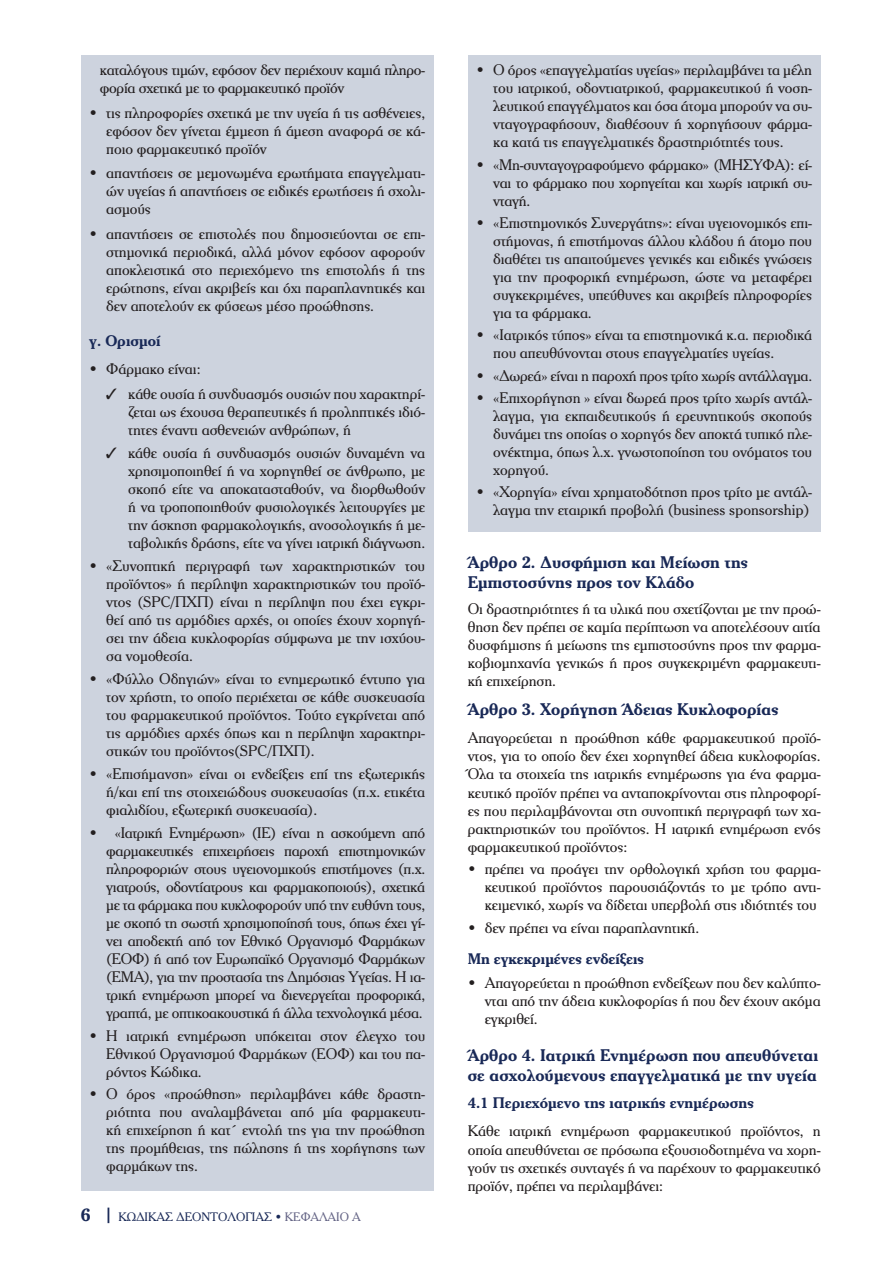
<style>
.page{position:relative;width:893px;height:1263px;background:#fff}
.page>*{position:absolute;margin:0;border:0;box-sizing:border-box;transform-origin:0 0}
.ΑΡΘΡΟ{font:700 16.5px/20px "PF Cheltenham";color:#192957}
.ΤΕΧΤ{font:15px/18px "PF Cheltenham";letter-spacing:-.005em;color:#231f20;text-align:justify}
.BULLET{font:15px/18.1px "PF Cheltenham";letter-spacing:-.005em;color:#231f20;text-align:justify}
.ΥΠΟΚ-2{font:700 15px "PF Cheltenham";color:#192957}
.TEXT_COLOUR_BLUE{font:700 15px "PF Cheltenham";letter-spacing:-.005em;color:#192957}
.t1{font:12px "PF Cheltenham";color:#192957}
.s1{font-weight:700;color:#192957}
.s2{font-weight:700;font-size:18px}
.s3{color:#646485}
</style>
<div class="page">
<div style="left:81px;top:55px;width:353px;height:1136px;background:#cdd3de"></div>
<div style="left:468px;top:55px;width:353px;height:476px;background:#cdd3de"></div>
<p class="ΤΕΧΤ" style="left:100px;top:61px;width:327px">καταλόγους τιµών, εφόσον δεν περιέχουν καµιά πληρο&shy;φορία σχετικά µε το φαρμακευτικό προϊόν</p>
<p class="ΤΕΧΤ" style="left:106px;top:103px;width:320px;text-indent:-17px">Þ τις πληροφορίες σχετικά µε την υγεία ή τις ασθένειες, εφόσον δεν γίνεται έµµεση ή άµεση αναφορά σε κά&shy;ποιο φαρµακευτικό προϊόν</p>
<p class="ΤΕΧΤ" style="left:106px;top:164px;width:320px;text-indent:-17px">Þ απαντήσεις σε µεµονωµένα ερωτήµατα επαγγελµατι&shy;ών υγείας ή απαντήσεις σε ειδικές ερωτήσεις ή σχολι&shy;ασµούς</p>
<p class="ΤΕΧΤ" style="left:106px;top:224px;width:320px;text-indent:-17px">Þ απαντήσεις σε επιστολές που δηµοσιεύονται σε επι&shy;στηµονικά περιοδικά, αλλά µόνον εφόσον αφορούν αποκλειστικά στο περιεχόµενο της επιστολής ή της ερώτησης, είναι ακριβείς και όχι παραπλανητικές και δεν αποτελούν εκ φύσεως µέσο προώθησης.</p>
<p class="ΤΕΧΤ" style="left:89px;top:326px;width:113px;line-height:28.7px"><span class="s1">γ. Ορισμοί<br></span>Þ Φάρµακο είναι:</p>
<p class="ΤΕΧΤ" style="left:128px;top:384px;width:298px;text-indent:-22px">✓ κάθε ουσία ή συνδυασµός ουσιών που χαρακτηρί&shy;ζεται ως έχουσα θεραπευτικές ή προληπτικές ιδιό&shy;τητες έναντι ασθενειών ανθρώπων, ή</p>
<p class="ΤΕΧΤ" style="left:128px;top:443px;width:298px;text-indent:-22px">✓ κάθε ουσία ή συνδυασµός ουσιών δυναµένη να χρησιµοποιηθεί ή να χορηγηθεί σε άνθρωπο, µε σκοπό είτε να αποκατασταθούν, να διορθωθούν ή να τροποποιηθούν φυσιολογικές λειτουργίες µε την άσκηση φαρµακολογικής, ανοσολογικής ή µε&shy;ταβολικής δράσης, είτε να γίνει ιατρική διάγνωση.</p>
<p class="ΤΕΧΤ" style="left:106px;top:556px;width:320px;text-indent:-17px">Þ «Συνοπτική περιγραφή των χαρακτηριστικών του προϊόντος» ή περίληψη χαρακτηριστικών του προϊό&shy;ντος (SPC/ΠΧΠ) είναι η περίληψη που έχει εγκρι&shy;θεί από τις αρµόδιες αρχές, οι οποίες έχουν χορηγή&shy;σει την άδεια κυκλοφορίας σύµφωνα µε την ισχύου&shy;σα νοµοθεσία.</p>
<p class="ΤΕΧΤ" style="left:106px;top:670px;width:320px;text-indent:-17px">Þ «Φύλλο Οδηγιών» είναι το ενηµερωτικό έντυπο για τον χρήστη, το οποίο περιέχεται σε κάθε συσκευασία του φαρµακευτικού προϊόντος. Τούτο εγκρίνεται από τις αρµόδιες αρχές όπως και η περίληψη χαρακτηρι&shy;στικών του προϊόντος(SPC/ΠΧΠ).</p>
<p class="ΤΕΧΤ" style="left:106px;top:765px;width:320px;text-indent:-17px">Þ «Επισήμανση» είναι οι ενδείξεις επί της εξωτερικής ή/και επί της στοιχειώδους συσκευασίας (π.χ. ετικέτα φιαλιδίου, εξωτερική συσκευασία).</p>
<p class="ΤΕΧΤ" style="left:89px;top:824px;width:6px">Þ</p>
<p class="ΤΕΧΤ" style="left:106px;top:824px;width:320px;text-align:center">«Ιατρική Ενημέρωση» (ΙΕ) είναι η ασκούµενη από φαρµακευτικές επιχειρήσεις παροχή επιστηµονικών πληροφοριών στους υγειονοµικούς επιστήµονες (π.χ. γιατρούς, οδοντίατρους και φαρµακοποιούς), σχετικά µε τα φάρµακα που κυκλοφορούν υπό την ευθύνη τους, µε σκοπό τη σωστή χρησιµοποίησή τους, όπως έχει γί&shy;νει αποδεκτή από τον Εθνικό Οργανισµό Φαρµάκων (ΕΟΦ) ή από τον Ευρωπαϊκό Οργανισµό Φαρµάκων (ΕΜΑ), για την προστασία της ∆ηµόσιας Υγείας. Η ια&shy;τρική ενηµέρωση µπορεί να διενεργείται προφορικά, γραπτά, µε οπτικοακουστικά ή άλλα τεχνολογικά µέσα.</p>
<p class="ΤΕΧΤ" style="left:106px;top:1026px;width:320px;text-indent:-17px">Þ Η ιατρική ενηµέρωση υπόκειται στον έλεγχο του Εθνικού Οργανισμού Φαρμάκων (ΕΟΦ) και του πα&shy;ρόντος Κώδικα.</p>
<p class="ΤΕΧΤ" style="left:106px;top:1084px;width:320px;text-indent:-17px">Þ Ο όρος «προώθηση» περιλαμβάνει κάθε δραστη&shy;ριότητα που αναλαµβάνεται από µία φαρµακευτι&shy;κή επιχείρηση ή κατ΄ εντολή της για την προώθηση της προµήθειας, της πώλησης ή της χορήγησης των φαρµάκων της.</p>
<p class="t1" style="left:81px;top:1210px;width:281px"><span class="s2">6 |</span> ΚΩΔΙΚΑΣ ΔΕΟΝΤΟΛΟΓΙΑΣ <span class="s3">ΚΕΦΑΛΑΙΟ Α</span></p>
<p class="ΤΕΧΤ" style="left:493px;top:61px;width:320px;text-indent:-17px">Þ Ο όρος «επαγγελματίας υγείας» περιλαµβάνει τα µέλη του ιατρικού, οδοντιατρικού, φαρµακευτικού ή νοση&shy;λευτικού επαγγέλµατος και όσα άτοµα µπορούν να συ&shy;νταγογραφήσουν, διαθέσουν ή χορηγήσουν φάρµα&shy;κα κατά τις επαγγελµατικές δραστηριότητές τους.</p>
<p class="ΤΕΧΤ" style="left:493px;top:155px;width:320px;text-indent:-17px">Þ «Μη-συνταγογραφούμενο φάρμακο» (ΜΗΣΥΦΑ): εί&shy;ναι το φάρµακο που χορηγείται και χωρίς ιατρική συ&shy;νταγή.</p>
<p class="ΤΕΧΤ" style="left:493px;top:214px;width:320px;text-indent:-17px">Þ «Επιστημονικός Συνεργάτης»: είναι υγειονοµικός επι&shy;στήµονας, ή επιστήµονας άλλου κλάδου ή άτοµο που διαθέτει τις απαιτούµενες γενικές και ειδικές γνώσεις για την προφορική ενηµέρωση, ώστε να µεταφέρει συγκεκριµένες, υπεύθυνες και ακριβείς πληροφορίες για τα φάρμακα.</p>
<p class="ΤΕΧΤ" style="left:493px;top:326px;width:320px;text-indent:-17px">Þ «Ιατρικός τύπος» είναι τα επιστηµονικά κ.α. περιοδικά που απευθύνονται στους επαγγελματίες υγείας.</p>
<p class="ΤΕΧΤ" style="left:476px;top:364px;width:337px;line-height:22.2px">Þ «Δωρεά» είναι η παροχή προς τρίτο χωρίς αντάλλαγμα.<br>Þ «Επιχορήγηση » είναι δωρεά προς τρίτο χωρίς αντάλ-</p>
<p class="ΤΕΧΤ" style="left:493px;top:406px;width:320px">λαγµα, για εκπαιδευτικούς ή ερευνητικούς σκοπούς δυνάµει της οποίας ο χορηγός δεν αποκτά τυπικό πλε&shy;ονέκτημα, όπως λ.χ. γνωστοποίηση του ονόματος του χορηγού.</p>
<p class="ΤΕΧΤ" style="left:476px;top:483px;width:337px;text-align:right">Þ «Χορηγία» είναι χρηματοδότηση προς τρίτο με αντάλ&shy;λαγμα την εταιρική προβολή (business sponsorship)</p>
<p class="ΑΡΘΡΟ" style="left:468px;top:552px;width:282px">Άρθρο 2. Δυσφήμιση και Μείωση της<br>Εµπιστοσύνης προς τον Κλάδο</p>
<p class="ΤΕΧΤ" style="left:468px;top:599px;width:354px">Οι δραστηριότητες ή τα υλικά που σχετίζονται µε την προώ&shy;θηση δεν πρέπει σε καµία περίπτωση να αποτελέσουν αιτία δυσφήµισης ή µείωσης της εµπιστοσύνης προς την φαρµα&shy;κοβιοµηχανία γενικώς ή προς συγκεκριµένη φαρµακευτι&shy;κή επιχείρηση.</p>
<p class="ΑΡΘΡΟ" style="left:468px;top:698px;width:312px">Άρθρο 3. Χορήγηση Άδειας Κυκλοφορίας</p>
<p class="ΤΕΧΤ" style="left:468px;top:729px;width:354px">Απαγορεύεται η προώθηση κάθε φαρµακευτικού προϊό&shy;ντος, για το οποίο δεν έχει χορηγηθεί άδεια κυκλοφορίας.<br>Όλα τα στοιχεία της ιατρικής ενηµέρωσης για ένα φαρµα&shy;κευτικό προϊόν πρέπει να ανταποκρίνονται στις πληροφορί&shy;ες που περιλαµβάνονται στη συνοπτική περιγραφή των χα&shy;ρακτηριστικών του προϊόντος. Η ιατρική ενηµέρωση ενός φαρµακευτικού προϊόντος:</p>
<p class="BULLET" style="left:485px;top:860px;width:337px;text-indent:-17px">Þ πρέπει να προάγει την ορθολογική χρήση του φαρμα&shy;κευτικού προϊόντος παρουσιάζοντάς το µε τρόπο αντι&shy;κειµενικό, χωρίς να δίδεται υπερβολή στις ιδιότητές του</p>
<p class="BULLET" style="left:468px;top:918px;width:233px">Þ δεν πρέπει να είναι παραπλανητική.</p>
<p class="TEXT_COLOUR_BLUE" style="left:468px;top:949px;width:178px">Μη εγκεκριμένες ενδείξεις</p>
<p class="BULLET" style="left:485px;top:973px;width:337px;text-indent:-17px">Þ Απαγορεύεται η προώθηση ενδείξεων που δεν καλύπτο&shy;νται από την άδεια κυκλοφορίας ή που δεν έχουν ακόµα εγκριθεί.</p>
<p class="ΑΡΘΡΟ" style="left:468px;top:1045px;width:352px">Άρθρο 4. Ιατρική Ενημέρωση που απευθύνεται σε ασχολούµενους επαγγελµατικά µε την υγεία</p>
<p class="ΥΠΟΚ-2" style="left:468px;top:1093px;width:287px">4.1 Περιεχόμενο της ιατρικής ενημέρωσης</p>
<p class="ΤΕΧΤ" style="left:468px;top:1122px;width:354px">Κάθε ιατρική ενηµέρωση φαρµακευτικού προϊόντος, η οποία απευθύνεται σε πρόσωπα εξουσιοδοτηµένα να χορη&shy;γούν τις σχετικές συνταγές ή να παρέχουν το φαρµακευτικό προϊόν, πρέπει να περιλαµβάνει:</p>
</div>
